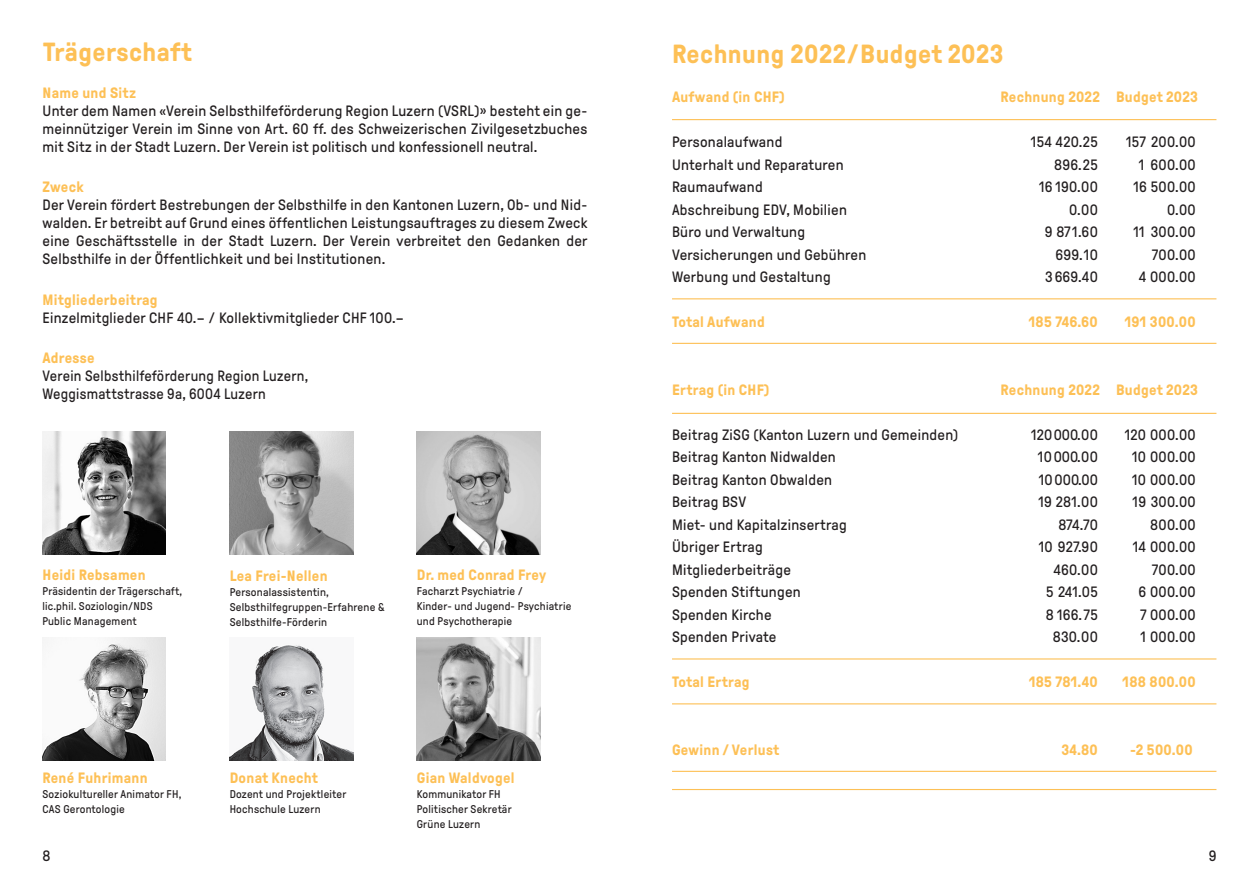
<style>
.page{position:relative;width:1259px;height:893px;background:#fff}
.page>*{position:absolute;margin:0;border:0;box-sizing:border-box;transform-origin:0 0}
.t1{font:700 26.25px "GT Pressura";letter-spacing:.02em;color:#fdc056}
.t2{font:15px/18px "GT Pressura";letter-spacing:.02em;color:#231f20;text-align:justify}
.t3{font:700 15px "GT Pressura";letter-spacing:.02em;color:#fdc056}
.t4{font:11.25px/15px "GT Pressura";letter-spacing:.02em;color:#231f20}
</style>
<div class="page">
<img style="left:230px;top:644px;width:123px;height:116px">
<img style="left:230px;top:432px;width:123px;height:123px">
<img style="left:43px;top:637px;width:123px;height:123px">
<img style="left:43px;top:432px;width:123px;height:123px">
<hr style="left:672px;top:343px;width:544px;height:1px;background:#fdc056">
<hr style="left:672px;top:298px;width:544px;height:1px;background:#fdc056">
<hr style="left:672px;top:119px;width:544px;height:1px;background:#fdc056">
<hr style="left:672px;top:703px;width:544px;height:1px;background:#fdc056">
<hr style="left:672px;top:658px;width:544px;height:1px;background:#fdc056">
<hr style="left:672px;top:413px;width:544px;height:1px;background:#fdc056">
<hr style="left:672px;top:771px;width:544px;height:1px;background:#fdc056">
<hr style="left:672px;top:789px;width:544px;height:1px;background:#fdc056">
<img style="left:417px;top:432px;width:123px;height:123px">
<img style="left:417px;top:637px;width:123px;height:123px">
<h1 class="t1" style="left:43px;top:38px;width:150px">Trägerschaft</h1>
<p class="t3" style="left:43px;top:85px;width:95px">Name und Sitz</p>
<p class="t2" style="left:43px;top:102px;width:546px">Unter dem Namen «Verein Selbsthilfeförderung Region Luzern (VSRL)» besteht ein ge&shy;meinnütziger Verein im Sinne von Art. 60 ff. des Schweizerischen Zivilgesetzbuches mit Sitz in der Stadt Luzern. Der Verein ist politisch und konfessionell neutral.</p>
<p class="t3" style="left:43px;top:179px;width:43px">Zweck</p>
<p class="t2" style="left:43px;top:196px;width:547px">Der Verein fördert Bestrebungen der Selbsthilfe in den Kantonen Luzern, Ob- und Nid&shy;walden. Er betreibt auf Grund eines öffentlichen Leistungsauftrages zu diesem Zweck eine Geschäftsstelle in der Stadt Luzern. Der Verein verbreitet den Gedanken der Selbsthilfe in der Öffentlichkeit und bei Institutionen.</p>
<p class="t3" style="left:43px;top:292px;width:117px">Mitgliederbeitrag</p>
<p class="t2" style="left:43px;top:309px;width:363px">Einzelmitglieder CHF 40.– / Kollektivmitglieder CHF 100.–</p>
<p class="t3" style="left:43px;top:350px;width:54px">Adresse</p>
<p class="t2" style="left:43px;top:367px;width:267px">Verein Selbsthilfeförderung Region Luzern,<br>Weggismattstrasse 9a, 6004 Luzern</p>
<p class="t3" style="left:43px;top:567px;width:105px">Heidi Rebsamen</p>
<p class="t4" style="left:43px;top:584px;width:141px">Präsidentin der Trägerschaft, lic.phil. Soziologin/NDS<br>Public Management</p>
<p class="t3" style="left:230px;top:568px;width:99px">Lea Frei-Nellen</p>
<p class="t4" style="left:230px;top:585px;width:156px">Personalassistentin,<br>Selbsthilfegruppen-Erfahrene &amp;<br>Selbsthilfe-Förderin</p>
<p class="t3" style="left:417px;top:567px;width:131px">Dr. med Conrad Frey</p>
<p class="t4" style="left:417px;top:584px;width:156px">Facharzt Psychiatrie /<br>Kinder- und Jugend- Psychiatrie und Psychotherapie</p>
<p class="t3" style="left:43px;top:770px;width:107px">René Fuhrimann</p>
<p class="t4" style="left:43px;top:787px;width:140px">Soziokultureller Animator FH,<br>CAS Gerontologie</p>
<p class="t3" style="left:230px;top:770px;width:90px">Donat Knecht</p>
<p class="t4" style="left:230px;top:787px;width:118px">Dozent und Projektleiter<br>Hochschule Luzern</p>
<p class="t3" style="left:417px;top:769px;width:99px">Gian Waldvogel</p>
<p class="t4" style="left:417px;top:786px;width:96px">Kommunikator FH<br>Politischer Sekretär<br>Grüne Luzern</p>
<h1 class="t1" style="left:672px;top:40px;width:333px">Rechnung 2022/Budget 2023</h1>
<p class="t3" style="left:672px;top:89px;width:114px">Aufwand (in CHF)</p>
<p class="t3" style="left:1000px;top:89px;width:199px">Rechnung 2022 Budget 2023</p>
<p class="t2" style="left:672px;top:133px;width:112px">Personalaufwand</p>
<p class="t2" style="left:1031px;top:133px;width:68px">154 420.25</p>
<p class="t2" style="left:1126px;top:133px;width:71px">157 200.00</p>
<p class="t2" style="left:672px;top:156px;width:173px">Unterhalt und Reparaturen</p>
<p class="t2" style="left:1054px;top:156px;width:45px">896.25</p>
<p class="t2" style="left:1138px;top:156px;width:58px">1 600.00</p>
<p class="t2" style="left:672px;top:178px;width:92px">Raumaufwand</p>
<p class="t2" style="left:1039px;top:178px;width:60px">16 190.00</p>
<p class="t2" style="left:1133px;top:178px;width:64px">16 500.00</p>
<p class="t2" style="left:672px;top:201px;width:176px">Abschreibung EDV, Mobilien</p>
<p class="t2" style="left:1069px;top:201px;width:30px">0.00</p>
<p class="t2" style="left:1167px;top:201px;width:30px">0.00</p>
<p class="t2" style="left:672px;top:223px;width:134px">Büro und Verwaltung</p>
<p class="t2" style="left:1045px;top:223px;width:54px">9 871.60</p>
<p class="t2" style="left:1133px;top:223px;width:64px">11 300.00</p>
<p class="t2" style="left:672px;top:246px;width:196px">Versicherungen und Gebühren</p>
<p class="t2" style="left:1055px;top:246px;width:44px">699.10</p>
<p class="t2" style="left:1152px;top:246px;width:45px">700.00</p>
<p class="t2" style="left:672px;top:268px;width:160px">Werbung und Gestaltung</p>
<p class="t2" style="left:1045px;top:268px;width:54px">3 669.40</p>
<p class="t2" style="left:1139px;top:268px;width:58px">4 000.00</p>
<p class="t3" style="left:672px;top:314px;width:94px">Total Aufwand</p>
<p class="t3" style="left:1028px;top:314px;width:71px">185 746.60</p>
<p class="t3" style="left:1124px;top:314px;width:72px">191 300.00</p>
<p class="t3" style="left:672px;top:382px;width:99px">Ertrag (in CHF)</p>
<p class="t3" style="left:1000px;top:382px;width:199px">Rechnung 2022 Budget 2023</p>
<p class="t2" style="left:672px;top:426px;width:288px">Beitrag ZiSG (Kanton Luzern und Gemeinden)</p>
<p class="t2" style="left:1031px;top:426px;width:68px">120 000.00</p>
<p class="t2" style="left:1124px;top:426px;width:72px">120 000.00</p>
<p class="t2" style="left:672px;top:448px;width:165px">Beitrag Kanton Nidwalden</p>
<p class="t2" style="left:1038px;top:448px;width:61px">10 000.00</p>
<p class="t2" style="left:1132px;top:448px;width:65px">10 000.00</p>
<p class="t2" style="left:672px;top:471px;width:161px">Beitrag Kanton Obwalden</p>
<p class="t2" style="left:1039px;top:471px;width:60px">10 000.00</p>
<p class="t2" style="left:1132px;top:471px;width:65px">10 000.00</p>
<p class="t2" style="left:672px;top:493px;width:76px">Beitrag BSV</p>
<p class="t2" style="left:1038px;top:493px;width:61px">19 281.00</p>
<p class="t2" style="left:1132px;top:493px;width:65px">19 300.00</p>
<p class="t2" style="left:672px;top:516px;width:176px">Miet- und Kapitalzinsertrag</p>
<p class="t2" style="left:1058px;top:516px;width:41px">874.70</p>
<p class="t2" style="left:1150px;top:516px;width:47px">800.00</p>
<p class="t2" style="left:672px;top:538px;width:92px">Übriger Ertrag</p>
<p class="t2" style="left:1038px;top:538px;width:61px">10 927.90</p>
<p class="t2" style="left:1133px;top:538px;width:64px">14 000.00</p>
<p class="t2" style="left:672px;top:561px;width:120px">Mitgliederbeiträge</p>
<p class="t2" style="left:1053px;top:561px;width:46px">460.00</p>
<p class="t2" style="left:1152px;top:561px;width:45px">700.00</p>
<p class="t2" style="left:672px;top:583px;width:130px">Spenden Stiftungen</p>
<p class="t2" style="left:1046px;top:583px;width:53px">5 241.05</p>
<p class="t2" style="left:1138px;top:583px;width:59px">6 000.00</p>
<p class="t2" style="left:672px;top:606px;width:101px">Spenden Kirche</p>
<p class="t2" style="left:1045px;top:606px;width:54px">8 166.75</p>
<p class="t2" style="left:1140px;top:606px;width:57px">7 000.00</p>
<p class="t2" style="left:672px;top:628px;width:106px">Spenden Private</p>
<p class="t2" style="left:1052px;top:628px;width:47px">830.00</p>
<p class="t2" style="left:1140px;top:628px;width:57px">1 000.00</p>
<p class="t3" style="left:672px;top:674px;width:79px">Total Ertrag</p>
<p class="t3" style="left:1029px;top:674px;width:70px">185 781.40</p>
<p class="t3" style="left:1122px;top:674px;width:75px">188 800.00</p>
<p class="t3" style="left:672px;top:742px;width:109px">Gewinn / Verlust</p>
<p class="t3" style="left:1061px;top:742px;width:38px">34.80</p>
<p class="t3" style="left:1130px;top:742px;width:64px">-2 500.00</p>
<p class="t2" style="left:43px;top:847px;width:10px">8</p>
<p class="t2" style="left:1208px;top:847px;width:9px">9</p>
</div>
